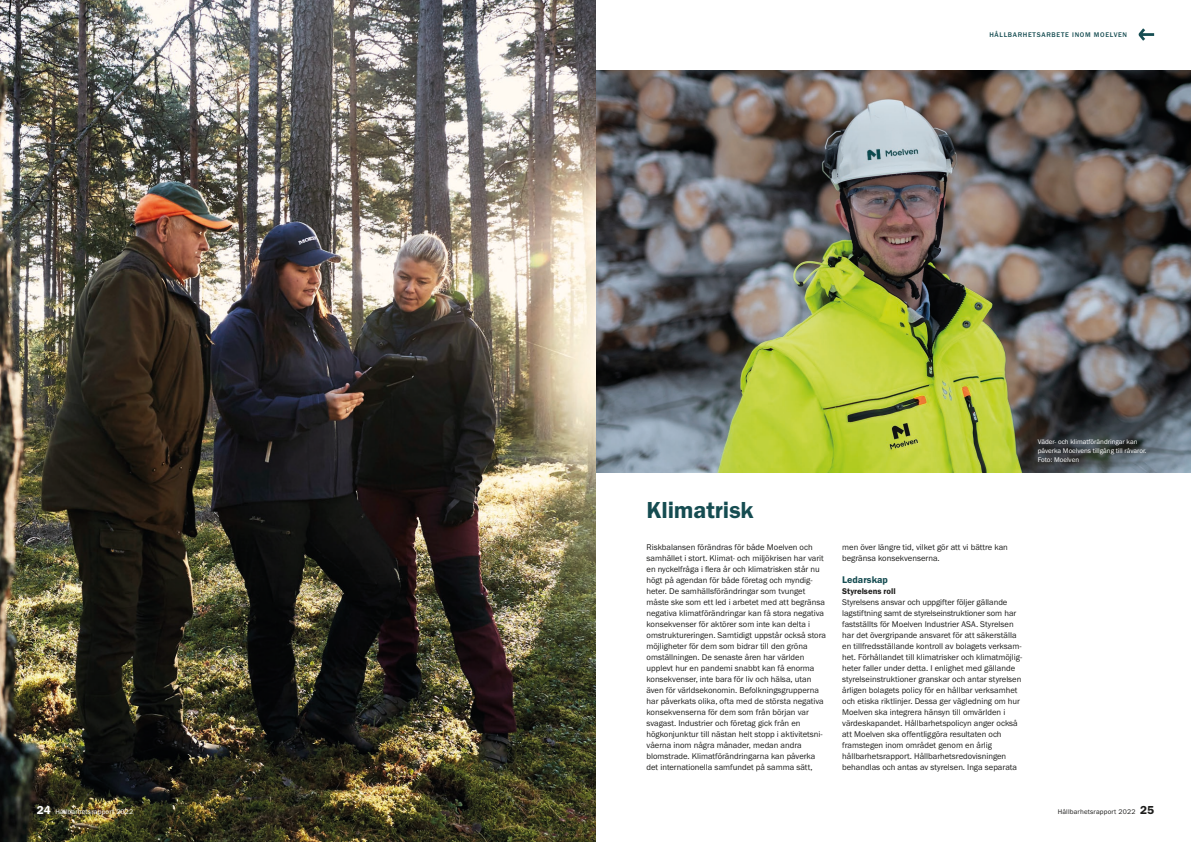
<style>
.page{position:relative;width:1191px;height:842px;background:#fff}
.page>*{position:absolute;margin:0;border:0;box-sizing:border-box;transform-origin:0 0}
.t1{font:24px "Franklin Gothic URW Dem";letter-spacing:-.005em;color:#154c51}
.t2{font:10px "Franklin Gothic URW Dem";color:#154c51}
.t3{font:8.6px/11px "Franklin Gothic URW Boo";color:#1d1d1b}
.t4{font:8.6px "Franklin Gothic URW Dem";color:#1d1d1b}
.t5{font:7px/9px "Franklin Gothic URW Boo";color:#fff}
.t6{font:500 7px "Franklin Gothic URW";letter-spacing:.1em;color:#154c51}
.t7{font:7px "Franklin Gothic URW Boo";letter-spacing:.025em;color:#fff}
.t8{font:7px "Franklin Gothic URW Boo";letter-spacing:.025em;color:#1d1d1b}
.s1{font-family:"Franklin Gothic URW Dem";font-size:12px}
</style>
<div class="page">
<img style="left:595px;top:71px;width:596px;height:402px">
<img style="left:0;top:0;width:595px;height:842px">
<svg style="left:1138px;top:28px;width:16px;height:13px"></svg>
<div style="left:31px;top:800px;width:108px;height:21px;background:#1d1d1b;opacity:.75"></div>
<p class="t6" style="left:989px;top:30px;width:139px">HÅLLBARHETSARBETE INOM MOELVEN</p>
<h1 class="t1" style="left:646px;top:495px;width:109px">Klimatrisk</h1>
<p class="t3" style="left:646px;top:541px;width:181px">Riskbalansen förändras för både Moelven och samhället i stort. Klimat- och miljökrisen har varit en nyckelfråga i flera år och klimatrisken står nu högt på agendan för både företag och myndig&shy;heter. De samhällsförändringar som tvunget måste ske som ett led i arbetet med att begränsa negativa klimatförändringar kan få stora negativa konsekvenser för aktörer som inte kan delta i omstruktureringen. Samtidigt uppstår också stora möjligheter för dem som bidrar till den gröna omställningen. De senaste åren har världen upplevt hur en pandemi snabbt kan få enorma konsekvenser, inte bara för liv och hälsa, utan även för världsekonomin. Befolkningsgrupperna har påverkats olika, ofta med de största negativa konsekvenserna för dem som från början var svagast. Industrier och företag gick från en högkonjunktur till nästan helt stopp i aktivitetsni&shy;våerna inom några månader, medan andra blomstrade. Klimatförändringarna kan påverka det internationella samfundet på samma sätt,</p>
<p class="t3" style="left:842px;top:541px;width:167px">men över längre tid, vilket gör att vi bättre kan begränsa konsekvenserna.</p>
<p class="t2" style="left:842px;top:573px;width:47px">Ledarskap</p>
<p class="t4" style="left:842px;top:586px;width:55px">Styrelsens roll</p>
<p class="t3" style="left:842px;top:596px;width:181px">Styrelsens ansvar och uppgifter följer gällande lagstiftning samt de styrelseinstruktioner som har fastställts för Moelven Industrier ASA. Styrelsen har det övergripande ansvaret för att säkerställa en tillfredsställande kontroll av bolagets verksam&shy;het. Förhållandet till klimatrisker och klimatmöjlig&shy;heter faller under detta. I enlighet med gällande styrelseinstruktioner granskar och antar styrelsen årligen bolagets policy för en hållbar verksamhet och etiska riktlinjer. Dessa ger vägledning om hur Moelven ska integrera hänsyn till omvärlden i värdeskapandet. Hållbarhetspolicyn anger också att Moelven ska offentliggöra resultaten och framstegen inom området genom en årlig hållbarhetsrapport. Hållbarhetsredovisningen behandlas och antas av styrelsen. Inga separata</p>
<p class="t5" style="left:1037px;top:437px;width:110px">Väder- och klimatförändringar kan påverka Moelvens tillgång till råvaror.<br>Foto: Moelven</p>
<p class="t7" style="left:37px;top:807px;width:98px"><span class="s1">24</span> Hållbarhetsrapport 2022</p>
<p class="t8" style="left:1057px;top:807px;width:98px">Hållbarhetsrapport 2022 <span class="s1">25</span></p>
</div>
